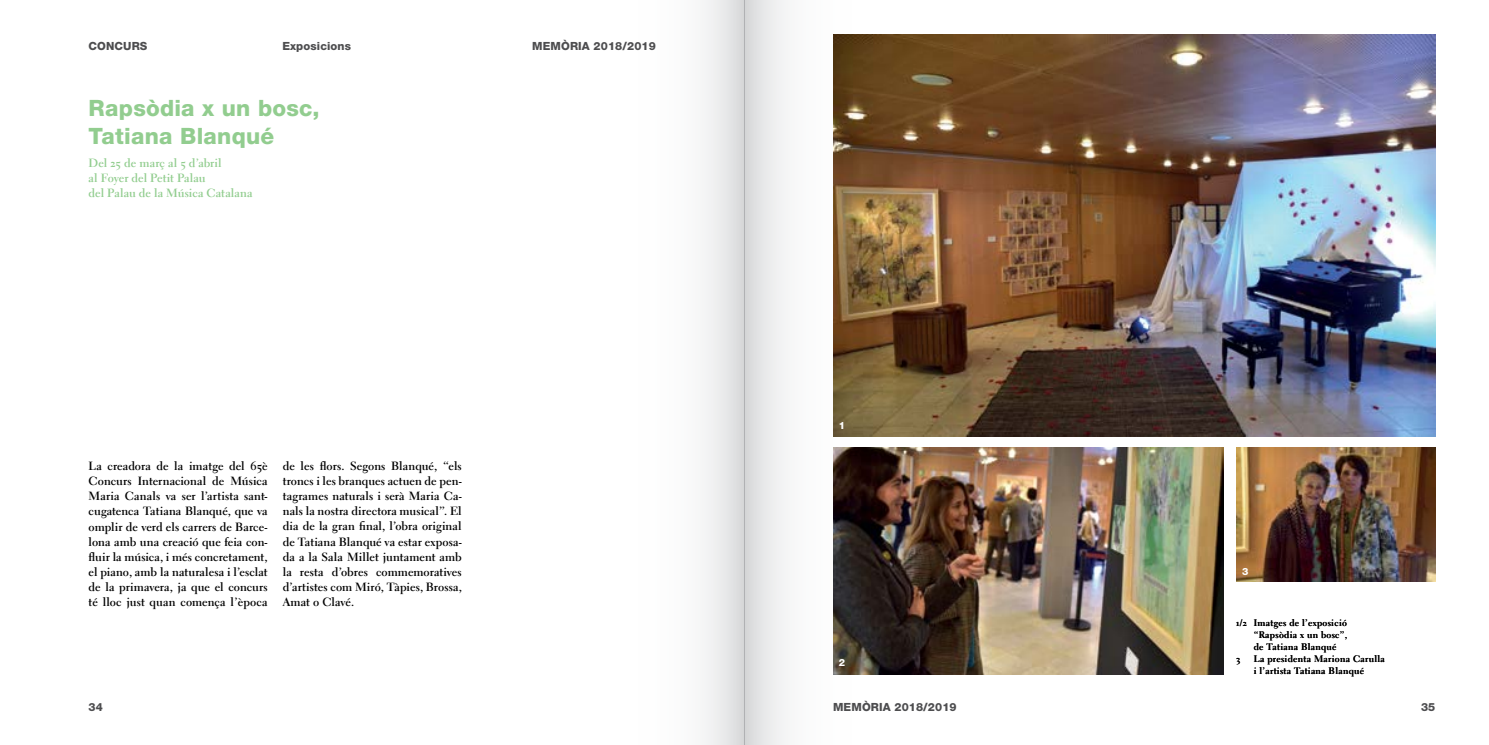
<style>
.page{position:relative;width:1489px;height:745px;background:#fff}
.page>*{position:absolute;margin:0;border:0;box-sizing:border-box;transform-origin:0 0}
.t1{font:800 22.5px/27.5px "Helvetica Neue LT";letter-spacing:.01em;color:#92cd8f}
.t2{font:11.88px/15px "Electra LH Bold Os F";letter-spacing:.005em;color:#000;text-align:justify}
.t3{font:11.88px/15px "Electra LH Bold Os F";color:#92cd8f}
.t4{font:800 11.25px "Helvetica Neue LT";letter-spacing:.01em;color:#4d4d4f}
.t5{font:800 10px "Helvetica Neue LT";color:#fff}
.t6{font:9.38px/11.9px "Electra LH Bold Os F";letter-spacing:.03em;color:#000}
</style>
<div class="page">
<div style="left:594px;top:0;width:150px;height:744px;background:linear-gradient(to right,#fff,#e8e8e9)"></div>
<svg style="left:744px;top:0;width:151px;height:744px"></svg>
<img style="left:833px;top:447px;width:389px;height:227px">
<img style="left:1236px;top:447px;width:199px;height:133px">
<img style="left:833px;top:35px;width:602px;height:401px">
<p class="t4" style="left:89px;top:40px;width:60px">Concurs</p>
<p class="t4" style="left:282px;top:40px;width:70px">Exposicions</p>
<p class="t4" style="left:532px;top:40px;width:125px">MEMÒRIA 2018/2019</p>
<h1 class="t1" style="left:89px;top:94px;width:232px">Rapsòdia x un bosc,<br>Tatiana Blanqué</h1>
<p class="t3" style="left:89px;top:155px;width:166px">Del 25 de març al 5 d’abril<br>al Foyer del Petit Palau<br>del Palau de la Música Catalana</p>
<p class="t2" style="left:89px;top:458px;width:180px">La creadora de la imatge del 65è Concurs Internacional de Música Maria Canals va ser l’artista sant&shy;cugatenca Tatiana Blanqué, que va omplir de verd els carrers de Barce&shy;lona amb una creació que feia con&shy;fluir la música, i més concretament, el piano, amb la naturalesa i l’esclat de la primavera, ja que el concurs té lloc just quan comença l’època</p>
<p class="t2" style="left:283px;top:458px;width:180px">de les flors. Segons Blanqué, “els troncs i les branques actuen de pen&shy;tagrames naturals i serà Maria Ca&shy;nals la nostra directora musical”. El dia de la gran final, l’obra original de Tatiana Blanqué va estar exposa&shy;da a la Sala Millet juntament amb la resta d’obres commemoratives d’artistes com Miró, Tàpies, Brossa, Amat o Clavé.</p>
<p class="t5" style="left:838px;top:419px;width:8px">1</p>
<p class="t5" style="left:838px;top:656px;width:8px">2</p>
<p class="t5" style="left:1242px;top:565px;width:8px">3</p>
<p class="t6" style="left:1235px;top:616px;width:112px">1/2 Imatges de l’exposició</p>
<p class="t6" style="left:1253px;top:628px;width:95px">“Rapsòdia x un bosc”,</p>
<p class="t6" style="left:1253px;top:640px;width:84px">de Tatiana Blanqué</p>
<p class="t6" style="left:1235px;top:652px;width:6px">3</p>
<p class="t6" style="left:1253px;top:652px;width:133px">La presidenta Mariona Carulla i l’artista Tatiana Blanqué</p>
<p class="t4" style="left:89px;top:700px;width:16px">34</p>
<p class="t4" style="left:833px;top:700px;width:125px">MEMÒRIA 2018/2019</p>
<p class="t4" style="left:1420px;top:700px;width:16px">35</p>
</div>
